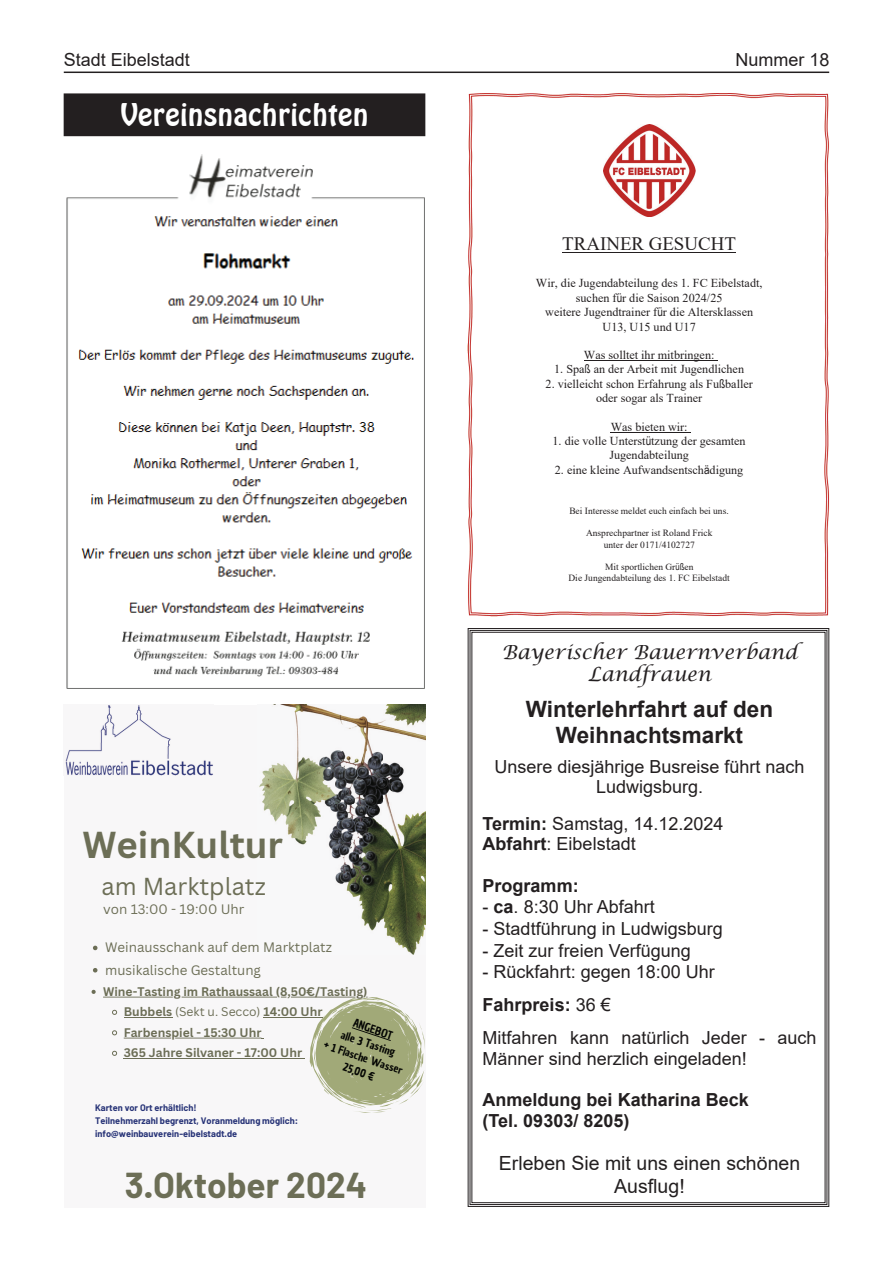
<style>
.page{position:relative;width:893px;height:1263px;background:#fff}
.page>*{position:absolute;margin:0;border:0;box-sizing:border-box;transform-origin:0 0}
.t1{font:700 36.45px "Canva Sans";color:#6c6e56}
.t2{font:700 35.25px "Barlow";color:#6c6e56}
.t3{font:30px "Hobo BT";color:#fff}
.t4{font:23.85px "Canva Sans";color:#6c6e56}
.t5{font:700 22.5px/25.8px "Arial";color:#231f20;text-align:center}
.t6{font:19.5px/22.5px "Arial";color:#231f20;text-align:center}
.t7{font:italic 19.5px/22.5px "Lucida Calligraphy";color:#231f20;text-align:center}
.t8{font:18.9px "Times New Roman";color:#231f20}
.t9{font:18px/20.7px "Arial";color:#231f20}
.t10{font:700 18px/20.7px "Arial";color:#231f20}
.t11{font:13.35px/22.4px "Canva Sans";color:#6c6e56}
.t12{font:12.15px/14.4px "Times New Roman";color:#231f20;text-align:center}
.t13{font:700 12.15px/20.5px "Canva Sans";color:#6c6e56}
.t14{font:10.95px/15px "Chau Philomene One";color:#040503;text-align:center}
.t15{font:9.45px/11.1px "Times New Roman";color:#231f20;text-align:center}
.t16{font:700 9.15px/12.6px "Barlow";color:#273377}
.s1{font-weight:400}
.s2{font-family:"Arial Narrow"}
.s3{font-weight:700}
</style>
<div class="page">
<hr style="left:64px;top:72px;width:765px;height:1px;background:#231f20">
<div style="left:64px;top:94px;width:361px;height:42px;background:#231f20"></div>
<img style="left:66px;top:154px;width:359px;height:535px">
<div style="left:64px;top:705px;width:361px;height:503px;background:#f8f7f8"></div>
<img style="left:259px;top:705px;width:166px;height:249px">
<img style="left:65px;top:705px;width:148px;height:70px">
<svg style="left:93px;top:946px;width:4px;height:4px"></svg>
<svg style="left:93px;top:968px;width:4px;height:4px"></svg>
<svg style="left:92px;top:990px;width:4px;height:4px"></svg>
<hr style="left:291px;top:997px;width:64px;height:1px;background:#6c6e56">
<hr style="left:182px;top:997px;width:95px;height:1px;background:#6c6e56">
<hr style="left:103px;top:997px;width:70px;height:1px;background:#6c6e56">
<svg style="left:112px;top:1010px;width:5px;height:5px"></svg>
<hr style="left:124px;top:1017px;width:48px;height:1px;background:#6c6e56">
<hr style="left:264px;top:1017px;width:59px;height:1px;background:#6c6e56">
<svg style="left:112px;top:1030px;width:5px;height:5px"></svg>
<hr style="left:175px;top:1037px;width:86px;height:1px;background:#6c6e56">
<hr style="left:124px;top:1037px;width:47px;height:1px;background:#6c6e56">
<svg style="left:112px;top:1051px;width:5px;height:5px"></svg>
<hr style="left:124px;top:1058px;width:178px;height:1px;background:#6c6e56">
<img style="left:468px;top:94px;width:361px;height:522px">
<hr style="left:562px;top:252px;width:174px;height:1px;background:#231f20">
<hr style="left:584px;top:360px;width:134px;height:1px;background:#231f20">
<hr style="left:611px;top:432px;width:80px;height:1px;background:#231f20">
<img style="left:603px;top:124px;width:92px;height:92px">
<svg style="left:467px;top:628px;width:363px;height:579px"></svg>
<svg style="left:302px;top:997px;width:123px;height:116px"></svg>
<h3 class="t9" style="left:64px;top:49px;width:128px">Stadt Eibelstadt</h3>
<h3 class="t9" style="left:735px;top:49px;width:96px">Nummer 18</h3>
<h3 class="t3" style="left:120px;top:97px;width:250px">Vereinsnachrichten</h3>
<h1 class="t1" style="left:82px;top:823px;width:202px">WeinKultur</h1>
<h3 class="t4" style="left:102px;top:872px;width:166px">am Marktplatz</h3>
<p class="t11" style="left:103px;top:898px;width:142px">von 13:00 - 19:00 Uhr</p>
<p class="t11" style="left:105px;top:936px;width:228px">Weinausschank auf dem Marktplatz musikalische Gestaltung</p>
<p class="t13" style="left:124px;top:981px;width:245px;text-indent:-21px">Wine-Tasting im Rathaussaal (8,50€/Tasting)<br>Bubbels <span class="s1">(Sekt u. Secco)</span> 14:00 Uhr Farbenspiel - 15:30 Uhr<br>365 Jahre Silvaner - 17:00 Uhr</p>
<p class="t14" style="left:356px;top:1016px;width:42px;rotate:18deg">ANGEBOT</p>
<p class="t14" style="left:327px;top:1038px;width:84px;rotate:18deg">+ 1 Fla che Wasser<br>25,00 €</p>
<p class="t14" style="left:343px;top:1027px;width:58px;rotate:18deg">alle 3 Tasting</p>
<p class="t16" style="left:95px;top:1102px;width:205px">Karten vor Ort erhältlich!<br>Teilnehmerzahl begrenzt, Voranmeldung möglich: info@weinbauverein-eibelstadt.de</p>
<h2 class="t2" style="left:125px;top:1164px;width:244px">3.Oktober 2024</h2>
<h3 class="t8" style="left:562px;top:230px;width:175px">TRAINER GESUCHT</h3>
<p class="t12" style="left:536px;top:276px;width:228px">Wir, die Jugendabteilung des 1. FC Eibelstadt, suchen f<span class="s2">ü</span>r die Saison 2024/25<br>weitere Jugendtrainer f<span class="s2">ü</span>r die Altersklassen U13, U15 und U17</p>
<p class="t12" style="left:584px;top:347px;width:132px">Was solltet ihr mitbringen:</p>
<p class="t12" style="left:554px;top:362px;width:191px">1. Spa<span class="s2">ß</span> an der Arbeit mit Jugendlichen</p>
<p class="t12" style="left:546px;top:376px;width:209px">2. vielleicht schon Erfahrung als Fu<span class="s2">ß</span>baller oder sogar als Trainer</p>
<p class="t12" style="left:611px;top:419px;width:78px">Was bieten wir:</p>
<p class="t12" style="left:552px;top:433px;width:195px">1. die volle Unterst<span class="s2">ü</span>tzung der gesamten<br>Jugendabteilung</p>
<p class="t12" style="left:555px;top:462px;width:190px">2. eine kleine Aufwandsentsch<span class="s2">ä</span>digung</p>
<p class="t15" style="left:569px;top:505px;width:161px">Bei Interesse meldet euch einfach bei uns.</p>
<p class="t15" style="left:586px;top:527px;width:128px">Ansprechpartner ist Roland Frick unter der 0171/4102727</p>
<p class="t15" style="left:569px;top:561px;width:163px">Mit sportlichen Gr<span class="s2">üß</span>en<br>Die Jungendabteilung des 1. FC Eibelstadt</p>
<h3 class="t7" style="left:502px;top:641px;width:297px">Bayerischer Bauernverband<br>Landfrauen</h3>
<h3 class="t5" style="left:526px;top:697px;width:249px">Winterlehrfahrt auf den<br>Weihnachtsmarkt</h3>
<h3 class="t9" style="left:494px;top:756px;width:312px;text-align:center">Unsere diesjährige Busreise führt nach<br>Ludwigsburg.</h3>
<h3 class="t9" style="left:483px;top:813px;width:242px"><span class="s3">Termin:</span> Samstag, 14.12.2024<br><span class="s3">Abfahrt</span>: Eibelstadt</h3>
<h3 class="t10" style="left:483px;top:875px;width:98px">Programm:</h3>
<h3 class="t9" style="left:483px;top:896px;width:174px">- <span class="s3">ca</span>. 8:30 Uhr Abfahrt</h3>
<h3 class="t9" style="left:483px;top:918px;width:242px">- Stadtführung in Ludwigsburg</h3>
<h3 class="t9" style="left:483px;top:940px;width:210px">- Zeit zur freien Verfügung</h3>
<h3 class="t9" style="left:483px;top:955px;width:335px;line-height:33px">- Rückfahrt: gegen 18:00 Uhr<br><span class="s3">Fahrpreis:</span> 36 €<br>Mitfahren kann natürlich Jeder - auch</h3>
<h3 class="t9" style="left:483px;top:1048px;width:266px">Männer sind herzlich eingeladen!</h3>
<h3 class="t10" style="left:483px;top:1090px;width:268px">Anmeldung bei Katharina Beck (Tel. 09303/ 8205)</h3>
<h3 class="t6" style="left:499px;top:1152px;width:303px">Erleben Sie mit uns einen schönen<br>Ausflug!</h3>
</div>
